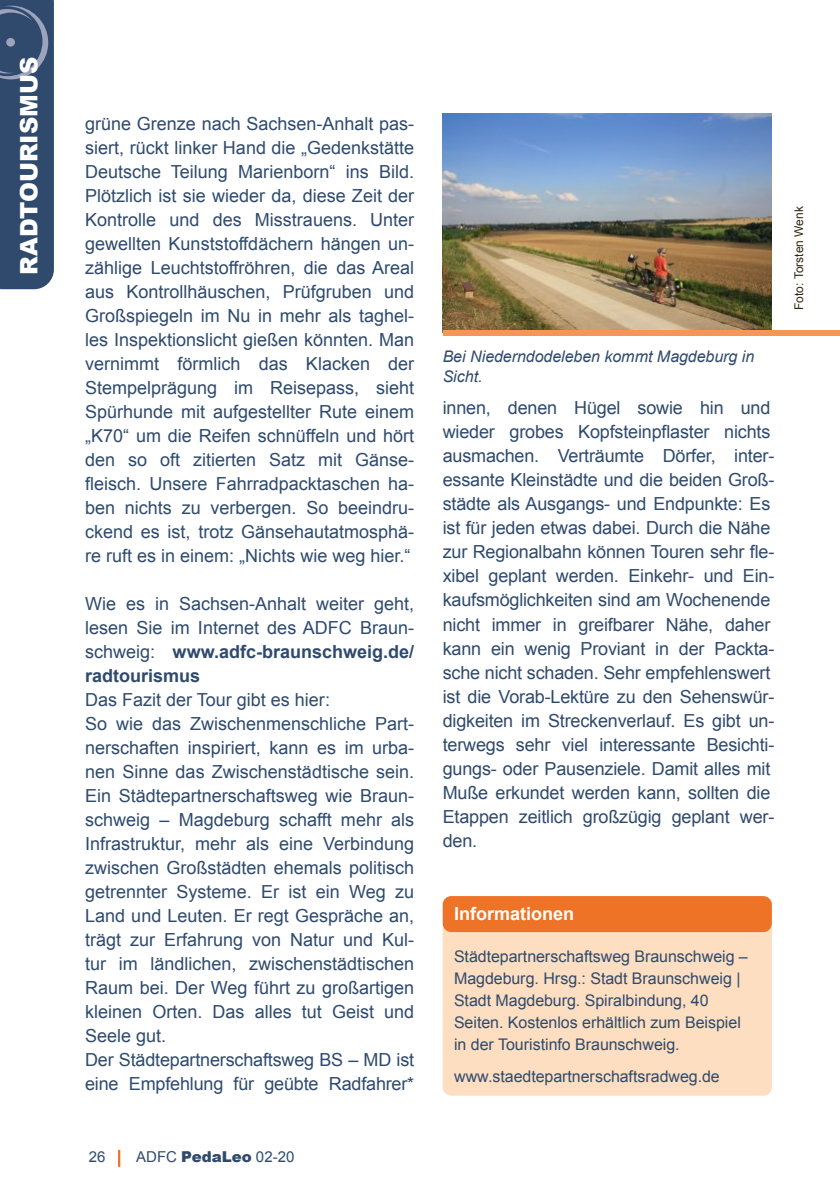
<style>
.page{position:relative;width:840px;height:1191px;background:#fff}
.page>*{position:absolute;margin:0;border:0;box-sizing:border-box;transform-origin:0 0}
.t1{font:900 24px "Arial";color:#fff}
.t2{font:18px/24px "Arial";letter-spacing:-.01em;color:#2f4a6d;text-align:justify}
.t3{font:700 18px "Arial";color:#fff}
.t4{font:16px/22px "Arial";letter-spacing:-.005em;color:#2f4a6d}
.t5{font:italic 16px/20px "Arial";letter-spacing:-.005em;color:#2f4a6d}
.t6{font:15px "Arial";letter-spacing:.005em;color:#2f4a6d}
.t7{font:12px "Arial";letter-spacing:-.005em;color:#2f2912}
.s1{font-weight:700}
.s2{font-weight:900}
</style>
<div class="page">
<svg style="left:118px;top:1149px;width:2px;height:17px"></svg>
<img style="left:442px;top:114px;width:329px;height:216px">
<div style="left:442px;top:330px;width:396px;height:6px;background:#f49755"></div>
<div style="left:442px;top:921px;width:329px;height:174px;background:#fddec0;border-radius:9px"></div>
<div style="left:442px;top:896px;width:329px;height:36px;background:#ee7326;border-radius:9px"></div>
<div style="left:0;top:0;width:54px;height:289px;background:#2f4a6d"></div>
<div style="left:6px;top:38px;width:9px;height:9px;background:#9da3bb;border-radius:50%"></div>
<h1 class="t1" style="left:11px;top:274px;width:219px;rotate:-90deg">RADTOURISMUS</h1>
<p class="t2" style="left:85px;top:112px;width:330px">grüne Grenze nach Sachsen-Anhalt pas&shy;siert, rückt linker Hand die „Gedenkstätte Deutsche Teilung Marienborn“ ins Bild.<br>Plötzlich ist sie wieder da, diese Zeit der Kontrolle und des Misstrauens. Unter gewellten Kunststoffdächern hängen un&shy;zählige Leuchtstoffröhren, die das Areal aus Kontrollhäuschen, Prüfgruben und Großspiegeln im Nu in mehr als taghel&shy;les Inspektionslicht gießen könnten. Man vernimmt förmlich das Klacken der Stempelprägung im Reisepass, sieht Spürhunde mit aufgestellter Rute einem „K70“ um die Reifen schnüffeln und hört den so oft zitierten Satz mit Gänse&shy;fleisch. Unsere Fahrradpacktaschen ha&shy;ben nichts zu verbergen. So beeindru&shy;ckend es ist, trotz Gänsehautatmosphä&shy;re ruft es in einem: „Nichts wie weg hier.“</p>
<p class="t2" style="left:85px;top:592px;width:330px">Wie es in Sachsen-Anhalt weiter geht, lesen Sie im Internet des ADFC Braun&shy;schweig: <span class="s1">www.adfc-braunschweig.de/ radtourismus</span></p>
<p class="t2" style="left:85px;top:688px;width:330px;text-align:left">Das Fazit der Tour gibt es hier:<br>So wie das Zwischenmenschliche Part&shy;nerschaften inspiriert, kann es im urba&shy;nen Sinne das Zwischenstädtische sein.<br>Ein Städtepartnerschaftsweg wie Braun&shy;schweig – Magdeburg schafft mehr als Infrastruktur, mehr als eine Verbindung zwischen Großstädten ehemals politisch getrennter Systeme. Er ist ein Weg zu Land und Leuten. Er regt Gespräche an, trägt zur Erfahrung von Natur und Kul&shy;tur im ländlichen, zwischenstädtischen Raum bei. Der Weg führt zu großartigen kleinen Orten. Das alles tut Geist und Seele gut.<br>Der Städtepartnerschaftsweg BS – MD ist eine Empfehlung für geübte Radfahrer*</p>
<p class="t6" style="left:89px;top:1148px;width:18px">26</p>
<p class="t6" style="left:136px;top:1148px;width:160px">ADFC <span class="s2">PedaLeo</span> 02-20</p>
<p class="t5" style="left:442px;top:346px;width:313px">Bei Niederndodeleben kommt Magdeburg in<br>Sicht.</p>
<p class="t2" style="left:442px;top:396px;width:333px;text-align:left">innen, denen Hügel sowie hin und wieder grobes Kopfsteinpflaster nichts ausmachen. Verträumte Dörfer, inter&shy;essante Kleinstädte und die beiden Groß&shy;städte als Ausgangs- und Endpunkte: Es ist für jeden etwas dabei. Durch die Nähe zur Regionalbahn können Touren sehr fle&shy;xibel geplant werden. Einkehr- und Ein&shy;kaufsmöglichkeiten sind am Wochenende nicht immer in greifbarer Nähe, daher kann ein wenig Proviant in der Packta&shy;sche nicht schaden. Sehr empfehlenswert ist die Vorab-Lektüre zu den Sehenswür&shy;digkeiten im Streckenverlauf. Es gibt un&shy;terwegs sehr viel interessante Besichti&shy;gungs- oder Pausenziele. Damit alles mit Muße erkundet werden kann, sollten die Etappen zeitlich großzügig geplant wer&shy;den.</p>
<p class="t7" style="left:791px;top:310px;width:105px;rotate:-90deg">Foto: Torsten Wenk</p>
<p class="t3" style="left:454px;top:904px;width:121px">Informationen</p>
<p class="t4" style="left:454px;top:945px;width:295px">Städtepartnerschaftsweg Braunschweig – Magdeburg. Hrsg.: Stadt Braunschweig | Stadt Magdeburg. Spiralbindung, 40<br>Seiten. Kostenlos erhältlich zum Beispiel in der Touristinfo Braunschweig.</p>
<p class="t4" style="left:454px;top:1065px;width:267px">www.staedtepartnerschaftsradweg.de</p>
</div>
